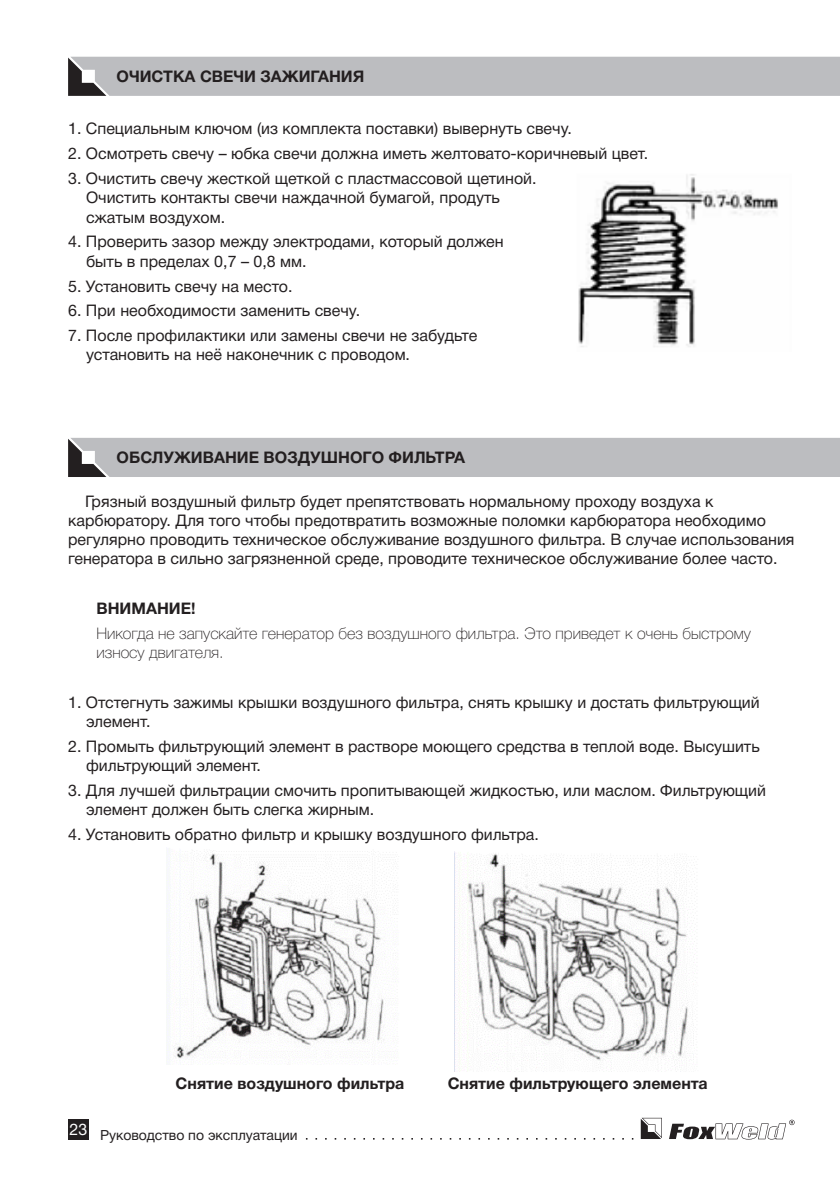
<style>
.page{position:relative;width:840px;height:1191px;background:#fff}
.page>*{position:absolute;margin:0;border:0;box-sizing:border-box;transform-origin:0 0}
.t1{font:16px/19.2px "Helvetica Neue Cyr";color:#231f20}
.t2{font:700 16px "Helvetica Neue Cyr";color:#231f20}
.t3{font:100 16px/19.2px "Helvetica Neue Cyr";color:#231f20}
.t4{font:16px "Helvetica Neue Cyr";color:#fff}
.t5{font:14px "Helvetica Neue Cyr";color:#231f20}
</style>
<div class="page">
<svg style="left:306px;top:1138px;width:327px;height:1px"></svg>
<svg style="left:640px;top:1117px;width:21px;height:22px"></svg>
<svg style="left:669px;top:1119px;width:125px;height:20px"></svg>
<div style="left:68px;top:1119px;width:21px;height:20px;background:#231f20"></div>
<div style="left:68px;top:57px;width:771px;height:39px;background:#bcbdc0"></div>
<div style="left:68px;top:438px;width:771px;height:39px;background:#bcbdc0"></div>
<img style="left:578px;top:174px;width:200px;height:173px">
<img style="left:169px;top:851px;width:227px;height:211px">
<img style="left:454px;top:851px;width:241px;height:220px">
<p class="t2" style="left:117px;top:68px;width:249px">ОЧИСТКА СВЕЧИ ЗАЖИГАНИЯ</p>
<p class="t1" style="left:68px;top:119px;width:505px">1. Специальным ключом (из комплекта поставки) вывернуть свечу.</p>
<p class="t1" style="left:68px;top:144px;width:581px">2. Осмотреть свечу – юбка свечи должна иметь желтовато-коричневый цвет.</p>
<p class="t1" style="left:86px;top:169px;width:451px;text-indent:-18px">3. Очистить свечу жесткой щеткой с пластмассовой щетиной.<br>Очистить контакты свечи наждачной бумагой, продуть сжатым воздухом.</p>
<p class="t1" style="left:86px;top:232px;width:419px;text-indent:-18px">4. Проверить зазор между электродами, который должен быть в пределах 0,7 – 0,8 мм.</p>
<p class="t1" style="left:68px;top:276px;width:226px">5. Установить свечу на место.</p>
<p class="t1" style="left:68px;top:301px;width:293px">6. При необходимости заменить свечу.</p>
<p class="t1" style="left:86px;top:326px;width:392px;text-indent:-18px">7. После профилактики или замены свечи не забудьте установить на неё наконечник с проводом.</p>
<p class="t2" style="left:117px;top:449px;width:350px">ОБСЛУЖИВАНИЕ ВОЗДУШНОГО ФИЛЬТРА</p>
<p class="t1" style="left:68px;top:492px;width:727px;text-indent:17px">Грязный воздушный фильтр будет препятствовать нормальному проходу воздуха к карбюратору. Для того чтобы предотвратить возможные поломки карбюратора необходимо регулярно проводить техническое обслуживание воздушного фильтра. В случае использования генератора в сильно загрязненной среде, проводите техническое обслуживание более часто.</p>
<p class="t2" style="left:96px;top:599px;width:100px">ВНИМАНИЕ!</p>
<p class="t3" style="left:96px;top:624px;width:655px">Никогда не запускайте генератор без воздушного фильтра. Это приведет к очень быстрому износу двигателя.</p>
<p class="t1" style="left:86px;top:693px;width:674px;text-indent:-18px">1. Отстегнуть зажимы крышки воздушного фильтра, снять крышку и достать фильтрующий элемент.</p>
<p class="t1" style="left:86px;top:737px;width:674px;text-indent:-18px">2. Промыть фильтрующий элемент в растворе моющего средства в теплой воде. Высушить фильтрующий элемент.</p>
<p class="t1" style="left:86px;top:781px;width:681px;text-indent:-18px">3. Для лучшей фильтрации смочить пропитывающей жидкостью, или маслом. Фильтрующий элемент должен быть слегка жирным.</p>
<p class="t1" style="left:68px;top:825px;width:472px">4. Установить обратно фильтр и крышку воздушного фильтра.</p>
<p class="t4" style="left:70px;top:1120px;width:19px">23</p>
<p class="t2" style="left:175px;top:1074px;width:230px">Снятие воздушного фильтра</p>
<p class="t2" style="left:447px;top:1074px;width:261px">Снятие фильтрующего элемента</p>
<p class="t5" style="left:100px;top:1127px;width:199px">Руководство по эксплуатации</p>
</div>
